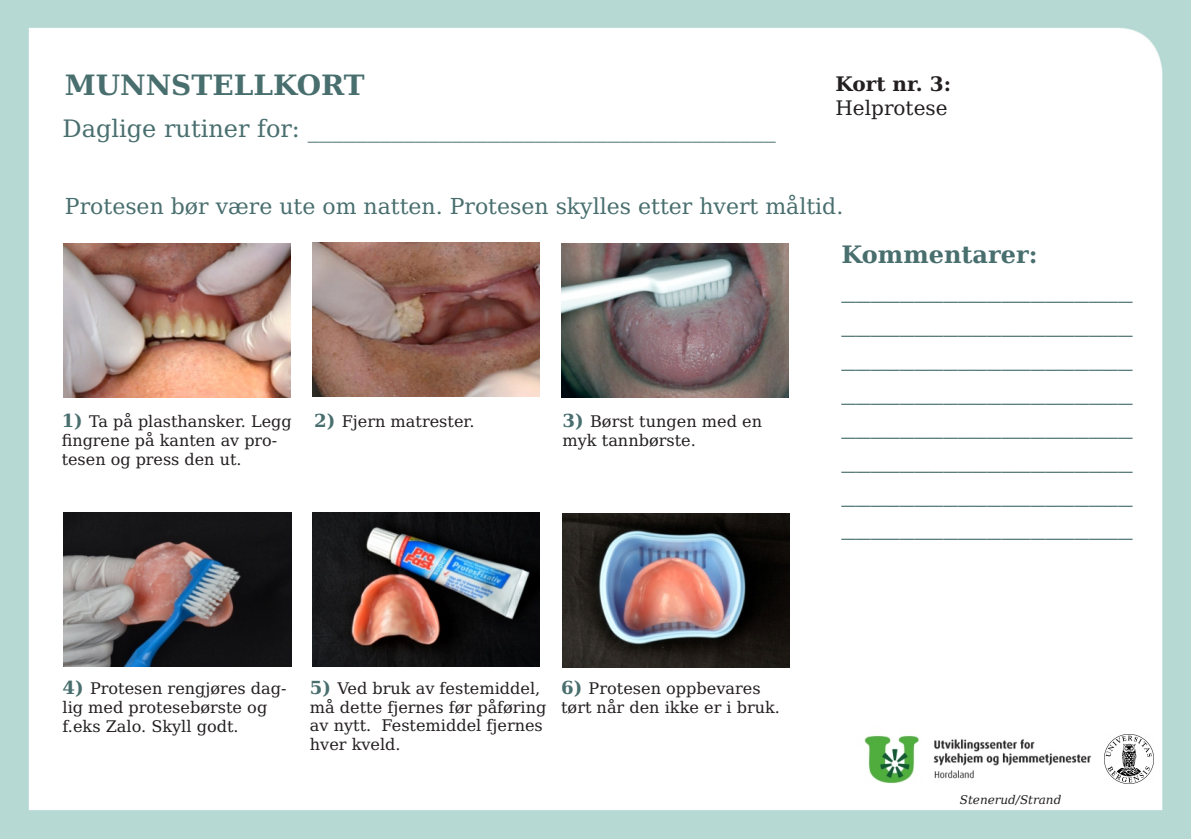
<style>
.page{position:relative;width:1191px;height:840px;background:#fff}
.page>*{position:absolute;margin:0;border:0;box-sizing:border-box;transform-origin:0 0}
.t1{font:29.2px/33.8px "DejaVu Serif";color:#496e6e;text-align:justify}
.t2{font:700 28px "DejaVu Serif";color:#496e6e}
.t3{font:24px "DejaVu Serif";color:#496e6e}
.t4{font:700 24px "DejaVu Serif";color:#496e6e}
.t5{font:22px "DejaVu Serif";color:#496e6e}
.t6{font:20px/23.2px "DejaVu Serif";color:#231f20}
.t7{font:16px/18.8px "DejaVu Serif";color:#231f20}
.t8{font:italic 12px "DejaVu Serif";color:#231f20}
.s1{font-weight:700}
.s2{font-weight:700;font-size:18px;color:#496e6e}
</style>
<div class="page">
<img style="left:1px;top:0;width:1189px;height:838px">
<img style="left:64px;top:243px;width:227px;height:154px">
<img style="left:312px;top:243px;width:227px;height:153px">
<img style="left:561px;top:243px;width:227px;height:154px">
<img style="left:64px;top:512px;width:227px;height:154px">
<img style="left:312px;top:512px;width:228px;height:154px">
<img style="left:562px;top:513px;width:227px;height:153px">
<img style="left:1104px;top:733px;width:49px;height:49px">
<img style="left:854px;top:724px;width:247px;height:69px">
<p class="t2" style="left:65px;top:73px;width:301px">MUNNSTELLKORT</p>
<p class="t6" style="left:835px;top:74px;width:117px"><span class="s1">Kort nr. 3:<br></span>Helprotese</p>
<p class="t3" style="left:63px;top:118px;width:715px">Daglige rutiner for: _______________________________________</p>
<p class="t5" style="left:65px;top:197px;width:780px">Protesen bør være ute om natten. Protesen skylles etter hvert måltid.</p>
<p class="t7" style="left:62px;top:413px;width:231px"><span class="s2">1)</span> Ta på plasthansker. Legg fingrene på kanten av pro&shy;tesen og press den ut.</p>
<p class="t7" style="left:314px;top:413px;width:162px"><span class="s2">2)</span> Fjern matrester.</p>
<p class="t7" style="left:562px;top:413px;width:201px"><span class="s2">3)</span> Børst tungen med en myk tannbørste.</p>
<p class="t7" style="left:62px;top:680px;width:226px"><span class="s2">4)</span> Protesen rengjøres dag&shy;lig med protesebørste og f.eks Zalo. Skyll godt.</p>
<p class="t7" style="left:310px;top:679px;width:238px"><span class="s2">5)</span> Ved bruk av festemiddel, må dette fjernes før påføring av nytt. Festemiddel fjernes hver kveld.</p>
<p class="t7" style="left:561px;top:679px;width:220px"><span class="s2">6)</span> Protesen oppbevares tørt når den ikke er i bruk.</p>
<p class="t4" style="left:841px;top:245px;width:197px">Kommentarer:</p>
<p class="t1" style="left:841px;top:271px;width:293px">____________________ ____________________ ____________________ ____________________ ____________________ ____________________ ____________________ ____________________</p>
<p class="t8" style="left:959px;top:794px;width:103px">Stenerud/Strand</p>
</div>
